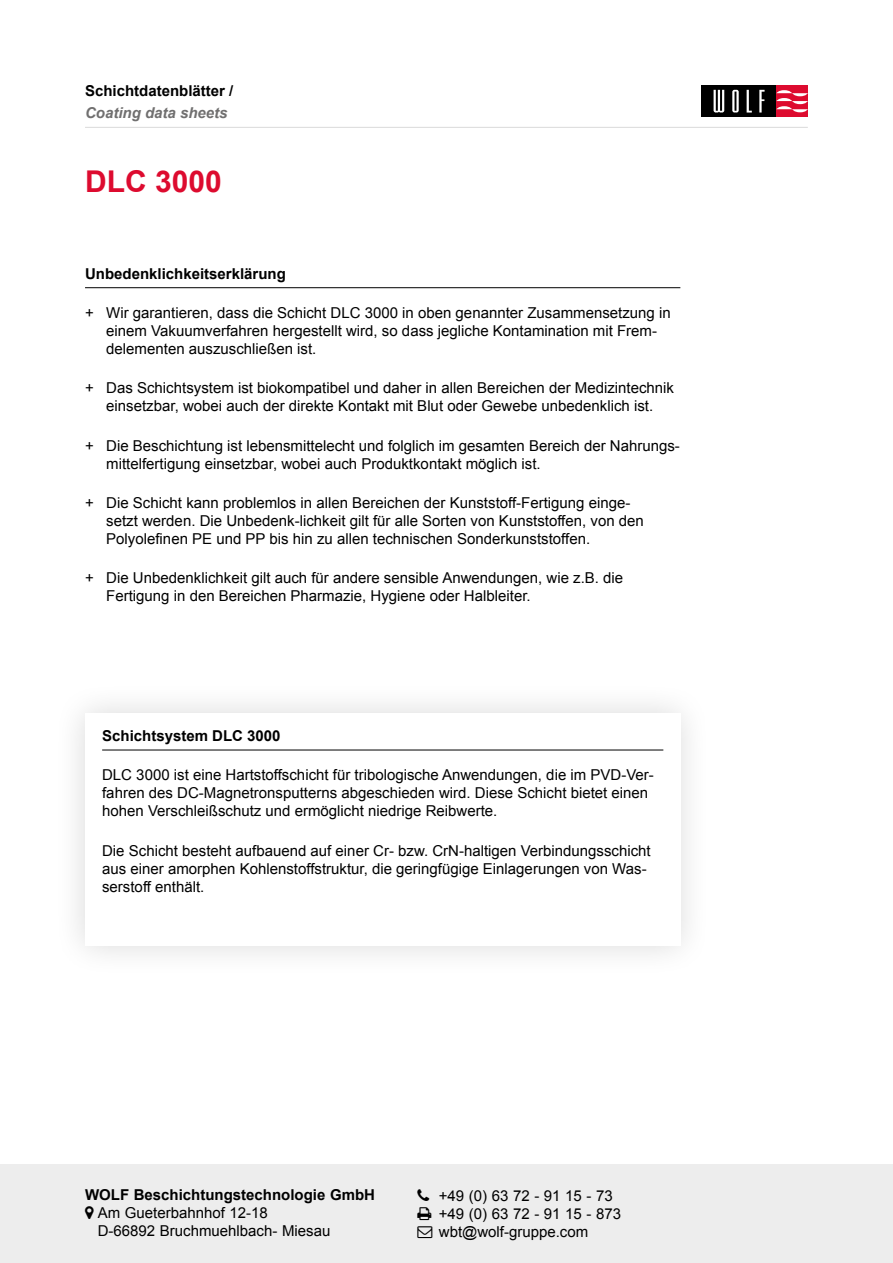
<style>
.page{position:relative;width:893px;height:1263px;background:#fff}
.page>*{position:absolute;margin:0;border:0;box-sizing:border-box;transform-origin:0 0}
.t1{font:700 30px "Arial";color:#dd0b2f}
.t2{font:15px/18px "Arial";color:#000}
.t3{font:700 15px "Arial";color:#000}
.t4{font:italic 700 15px "Arial";color:#706f6f}
</style>
<div class="page">
<hr style="left:85px;top:127px;width:723px;height:1px;background:#dadada">
<hr style="left:85px;top:287px;width:595px;height:1px;background:#000">
<div style="left:53px;top:681px;width:659px;height:296px;background:#fafafa"></div>
<div style="left:85px;top:713px;width:595px;height:232px;background:#fff"></div>
<hr style="left:102px;top:750px;width:561px;height:1px;background:#000">
<div style="left:0;top:1164px;width:893px;height:99px;background:#ededed"></div>
<div style="left:702px;top:85px;width:74px;height:32px;background:#000"></div>
<div style="left:776px;top:85px;width:32px;height:32px;background:#dd0b2f"></div>
<svg style="left:714px;top:90px;width:10px;height:23px"></svg>
<svg style="left:732px;top:90px;width:7px;height:23px"></svg>
<svg style="left:747px;top:90px;width:5px;height:23px"></svg>
<svg style="left:759px;top:90px;width:6px;height:23px"></svg>
<svg style="left:776px;top:90px;width:32px;height:22px"></svg>
<p class="t3" style="left:85px;top:81px;width:150px">Schichtdatenblätter /</p>
<p class="t4" style="left:85px;top:103px;width:144px">Coating data sheets</p>
<h1 class="t1" style="left:85px;top:162px;width:138px">DLC 3000</h1>
<p class="t3" style="left:85px;top:264px;width:202px">Unbedenklichkeitserklärung</p>
<p class="t2" style="left:106px;top:304px;width:566px;text-indent:-21px">+ Wir garantieren, dass die Schicht DLC 3000 in oben genannter Zusammensetzung in einem Vakuumverfahren hergestellt wird, so dass jegliche Kontamination mit Frem&shy;delementen auszuschließen ist.</p>
<p class="t2" style="left:85px;top:379px;width:590px;text-align:center">+ Das Schichtsystem ist biokompatibel und daher in allen Bereichen der Medizintechnik einsetzbar, wobei auch der direkte Kontakt mit Blut oder Gewebe unbedenklich ist.</p>
<p class="t2" style="left:106px;top:436px;width:575px;text-indent:-21px">+ Die Beschichtung ist lebensmittelecht und folglich im gesamten Bereich der Nahrungs&shy;mittelfertigung einsetzbar, wobei auch Produktkontakt möglich ist.</p>
<p class="t2" style="left:106px;top:494px;width:539px;text-indent:-21px">+ Die Schicht kann problemlos in allen Bereichen der Kunststoff-Fertigung einge&shy;setzt werden. Die Unbedenk-lichkeit gilt für alle Sorten von Kunststoffen, von den<br>Polyolefinen PE und PP bis hin zu allen technischen Sonderkunststoffen.</p>
<p class="t2" style="left:106px;top:569px;width:518px;text-indent:-21px">+ Die Unbedenklichkeit gilt auch für andere sensible Anwendungen, wie z.B. die<br>Fertigung in den Bereichen Pharmazie, Hygiene oder Halbleiter.</p>
<p class="t3" style="left:102px;top:726px;width:180px">Schichtsystem DLC 3000</p>
<p class="t2" style="left:102px;top:766px;width:553px">DLC 3000 ist eine Hartstoffschicht für tribologische Anwendungen, die im PVD-Ver&shy;fahren des DC-Magnetronsputterns abgeschieden wird. Diese Schicht bietet einen hohen Verschleißschutz und ermöglicht niedrige Reibwerte.</p>
<p class="t2" style="left:102px;top:841px;width:550px">Die Schicht besteht aufbauend auf einer Cr- bzw. CrN-haltigen Verbindungsschicht aus einer amorphen Kohlenstoffstruktur, die geringfügige Einlagerungen von Was&shy;serstoff enthält.</p>
<p class="t3" style="left:85px;top:1185px;width:292px">WOLF Beschichtungstechnologie GmbH</p>
<p class="t2" style="left:98px;top:1204px;width:234px">Am Gueterbahnhof 12-18<br>D-66892 Bruchmuehlbach- Miesau</p>
<p class="t2" style="left:439px;top:1187px;width:184px">+49 (0) 63 72 - 91 15 - 73 +49 (0) 63 72 - 91 15 - 873 wbt@wolf-gruppe.com</p>
</div>
